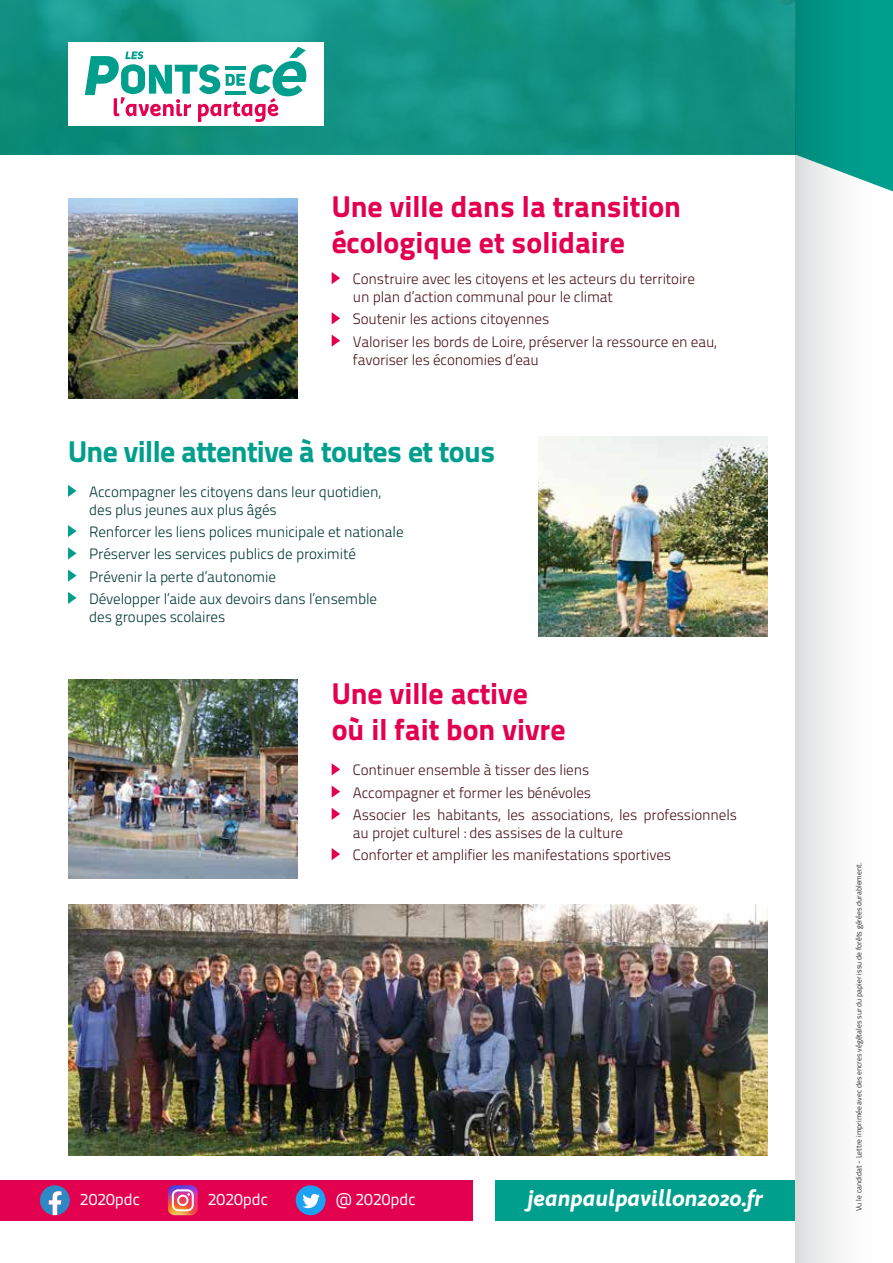
<style>
.page{position:relative;width:893px;height:1263px;background:#fff}
.page>*{position:absolute;margin:0;border:0;box-sizing:border-box;transform-origin:0 0}
.t1{font:30px/36px "Titillium Text 22 L 999 wt";color:#e3004f}
.t2{font:30px "Titillium Text 22 L 999 wt";letter-spacing:-.02em;color:#009f8d}
.t3{font:italic 900 22.5px "Bw Quinta Pro";color:#fff}
.t4{font:16.5px "Titillium Text 22 L 400 wt";color:#fff}
.t5{font:15px/22.2px "Titillium Text 22 L 250 wt";letter-spacing:-.01em;color:#49131a}
.t6{font:15px/22.2px "Titillium Text 22 L 250 wt";letter-spacing:-.01em;color:#003933}
.t7{font:7.5px "Titillium Text 22 L 250 wt";color:#000}
</style>
<div class="page">
<svg style="left:332px;top:272px;width:8px;height:12px"></svg>
<svg style="left:332px;top:312px;width:8px;height:12px"></svg>
<svg style="left:332px;top:334px;width:8px;height:13px"></svg>
<svg style="left:332px;top:763px;width:8px;height:12px"></svg>
<svg style="left:332px;top:785px;width:8px;height:13px"></svg>
<svg style="left:332px;top:808px;width:8px;height:12px"></svg>
<svg style="left:332px;top:848px;width:8px;height:12px"></svg>
<svg style="left:68px;top:485px;width:9px;height:12px"></svg>
<svg style="left:68px;top:525px;width:9px;height:12px"></svg>
<svg style="left:68px;top:547px;width:9px;height:12px"></svg>
<svg style="left:68px;top:569px;width:9px;height:13px"></svg>
<svg style="left:68px;top:592px;width:9px;height:12px"></svg>
<img style="left:0;top:0;width:795px;height:154px">
<svg style="left:795px;top:0;width:98px;height:1263px"></svg>
<div style="left:0;top:1180px;width:472px;height:40px;background:#e3004f"></div>
<div style="left:495px;top:1180px;width:300px;height:40px;background:#009f8d"></div>
<div style="left:68px;top:43px;width:255px;height:83px;background:#fff"></div>
<svg style="left:85px;top:47px;width:221px;height:75px"></svg>
<svg style="left:40px;top:1185px;width:30px;height:30px"></svg>
<svg style="left:168px;top:1185px;width:30px;height:30px"></svg>
<div style="left:296px;top:1185px;width:30px;height:30px;background:#1da1f2;border-radius:50%"></div>
<svg style="left:302px;top:1194px;width:18px;height:14px"></svg>
<img style="left:68px;top:198px;width:230px;height:200px">
<img style="left:68px;top:679px;width:230px;height:200px">
<img style="left:538px;top:437px;width:230px;height:199px">
<img style="left:68px;top:905px;width:700px;height:251px">
<h1 class="t1" style="left:332px;top:187px;width:351px">Une ville dans la transition écologique et solidaire</h1>
<p class="t5" style="left:353px;top:269px;width:344px;line-height:18px">Construire avec les citoyens et les acteurs du territoire un plan d’action communal pour le climat</p>
<p class="t5" style="left:353px;top:307px;width:365px">Soutenir les actions citoyennes<br>Valoriser les bords de Loire, préserver la ressource en eau,</p>
<p class="t5" style="left:353px;top:348px;width:187px">favoriser les économies d’eau</p>
<h1 class="t2" style="left:68px;top:428px;width:429px">Une ville attentive à toutes et tous</h1>
<p class="t6" style="left:89px;top:482px;width:293px;line-height:18px">Accompagner les citoyens dans leur quotidien, des plus jeunes aux plus âgés</p>
<p class="t6" style="left:89px;top:520px;width:316px">Renforcer les liens polices municipale et nationale Préserver les services publics de proximité Prévenir la perte d’autonomie<br>Développer l’aide aux devoirs dans l’ensemble</p>
<p class="t6" style="left:89px;top:605px;width:138px">des groupes scolaires</p>
<h1 class="t1" style="left:332px;top:674px;width:235px">Une ville active où il fait bon vivre</h1>
<p class="t5" style="left:353px;top:758px;width:386px">Continuer ensemble à tisser des liens<br>Accompagner et former les bénévoles<br>Associer les habitants, les associations, les professionnels</p>
<p class="t5" style="left:353px;top:821px;width:320px">au projet culturel : des assises de la culture<br>Conforter et amplifier les manifestations sportives</p>
<p class="t4" style="left:80px;top:1186px;width:62px">2020pdc</p>
<p class="t4" style="left:208px;top:1186px;width:62px">2020pdc</p>
<p class="t4" style="left:336px;top:1186px;width:81px">@ 2020pdc</p>
<h2 class="t3" style="left:528px;top:1183px;width:237px">jeanpaulpavillon2020.fr</h2>
<p class="t7" style="left:853px;top:1211px;width:350px;rotate:-90deg">Vu le candidat - Lettre imprimée avec des encres végétales sur du papier issu de forêts gérées durablement.</p>
</div>
